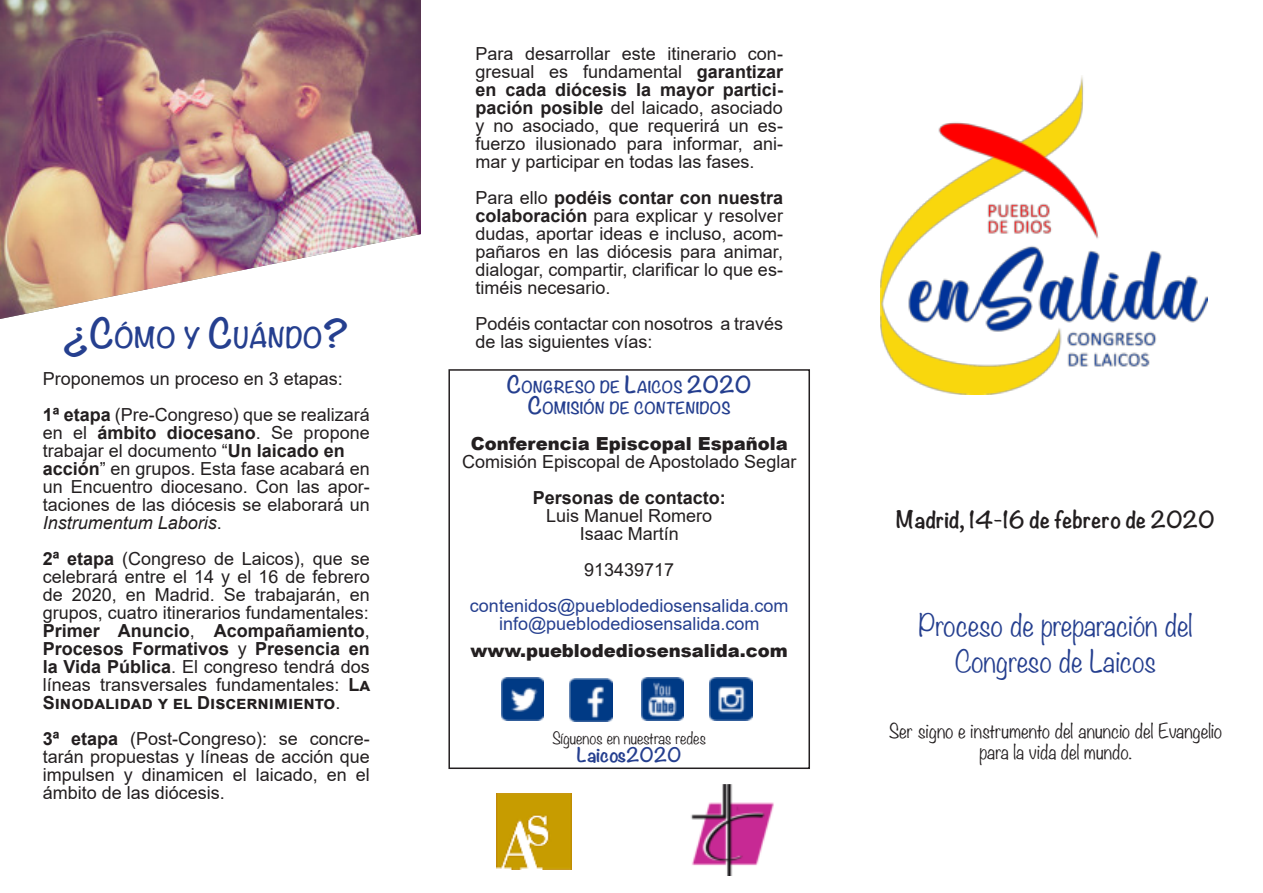
<style>
.page{position:relative;width:1263px;height:893px;background:#fff}
.page>*{position:absolute;margin:0;border:0;box-sizing:border-box;transform-origin:0 0}
.t1{font:300 27px/36px "Noteworthy";color:#253f8f;text-align:center}
.t2{font:700 25.2px "Noteworthy";color:#253f8f}
.t3{font:700 21px "Noteworthy";color:#231f20}
.t4{font:18px/18px "Arial";color:#231f20;text-align:justify}
.t5{font:18px/18px "Arial";color:#253f8f;text-align:center}
.t6{font:300 18px/21px "Noteworthy";color:#231f20;text-align:center}
.t7{font:900 18px "Arial";color:#231f20}
.t8{font:700 18px "Arial";color:#231f20}
.t9{font:700 18px "Noteworthy";color:#253f8f}
.t10{font:300 15px "Noteworthy";color:#231f20}
.t11{font:700 14.7px/21px "Noteworthy";color:#253f8f;text-align:center}
.s1{font-size:36px}
.s2{font-weight:700}
.s3{font-style:italic}
.s4{font-size:21px}
</style>
<div class="page">
<img style="left:0;top:0;width:421px;height:319px">
<img style="left:881px;top:76px;width:326px;height:319px">
<img style="left:496px;top:794px;width:76px;height:75px">
<img style="left:691px;top:784px;width:83px;height:91px">
<div style="left:448px;top:369px;width:362px;height:400px;border:2px solid #231f20"></div>
<img style="left:501px;top:677px;width:42px;height:43px">
<img style="left:570px;top:678px;width:42px;height:43px">
<img style="left:641px;top:677px;width:43px;height:43px">
<img style="left:710px;top:677px;width:42px;height:43px">
<h2 class="t2" style="left:63px;top:322px;width:288px"><span class="s1">¿C</span>ÓMO Y <span class="s1">C</span>UÁNDO<span class="s1">?</span></h2>
<p class="t4" style="left:43px;top:362px;width:328px;line-height:36px">Proponemos un proceso en 3 etapas:<br><span class="s2">1ª etapa</span> (Pre-Congreso) que se realizará</p>
<p class="t4" style="left:43px;top:425px;width:328px;text-align:left">en el <span class="s2">ámbito diocesano</span>. Se propone trabajar el documento “<span class="s2">Un laicado en acción</span>” en grupos. Esta fase acabará en un Encuentro diocesano. Con las apor&shy;taciones de las diócesis se elaborará un <span class="s3">Instrumentum Laboris</span>.</p>
<p class="t4" style="left:43px;top:551px;width:328px"><span class="s2">2ª etapa</span> (Congreso de Laicos), que se celebrará entre el 14 y el 16 de febrero de 2020, en Madrid. Se trabajarán, en grupos, cuatro itinerarios fundamentales:<br><span class="s2">Primer Anuncio</span>, <span class="s2">Acompañamiento</span>, <span class="s2">Procesos Formativos</span> y <span class="s2">Presencia en la Vida Pública</span>. El congreso tendrá dos líneas transversales fundamentales: <span class="s2">La Sinodalidad y el Discernimiento</span>.</p>
<p class="t4" style="left:43px;top:731px;width:328px"><span class="s2">3ª etapa</span> (Post-Congreso): se concre&shy;tarán propuestas y líneas de acción que impulsen y dinamicen el laicado, en el ámbito de las diócesis.</p>
<p class="t4" style="left:475px;top:46px;width:309px">Para desarrollar este itinerario con&shy;gresual es fundamental <span class="s2">garantizar en cada diócesis la mayor partici&shy;pación posible</span> del laicado, asociado y no asociado, que requerirá un es&shy;fuerzo ilusionado para informar, ani&shy;mar y participar en todas las fases.</p>
<p class="t4" style="left:475px;top:190px;width:309px">Para ello <span class="s2">podéis contar con nuestra colaboración</span> para explicar y resolver dudas, aportar ideas e incluso, acom&shy;pañaros en las diócesis para animar, dialogar, compartir, clarificar lo que es&shy;timéis necesario.</p>
<p class="t4" style="left:475px;top:316px;width:309px">Podéis contactar con nosotros a través de las siguientes vías:</p>
<p class="t11" style="left:507px;top:377px;width:246px"><span class="s4">C</span>ONGRESO DE <span class="s4">L</span>AICOS <span class="s4">2020<br>C</span>OMISIÓN DE CONTENIDOS</p>
<p class="t7" style="left:471px;top:437px;width:319px">Conferencia Episcopal Española</p>
<p class="t4" style="left:462px;top:454px;width:336px">Comisión Episcopal de Apostolado Seglar</p>
<p class="t8" style="left:533px;top:491px;width:195px">Personas de contacto:</p>
<p class="t4" style="left:546px;top:508px;width:168px;text-align:center">Luis Manuel Romero<br>Isaac Martín</p>
<p class="t4" style="left:584px;top:562px;width:92px">913439717</p>
<p class="t5" style="left:470px;top:598px;width:320px">contenidos@pueblodediosensalida.com info@pueblodediosensalida.com</p>
<p class="t7" style="left:471px;top:644px;width:319px">www.pueblodediosensalida.com</p>
<p class="t10" style="left:552px;top:729px;width:155px">Síguenos en nuestras redes</p>
<p class="t9" style="left:577px;top:744px;width:107px">Laicos2020</p>
<p class="t3" style="left:896px;top:506px;width:321px">Madrid, 14-16 de febrero de 2020</p>
<h1 class="t1" style="left:918px;top:609px;width:276px">Proceso de preparación del<br>Congreso de Laicos</h1>
<p class="t6" style="left:889px;top:721px;width:335px">Ser signo e instrumento del anuncio del Evangelio para la vida del mundo.</p>
</div>
